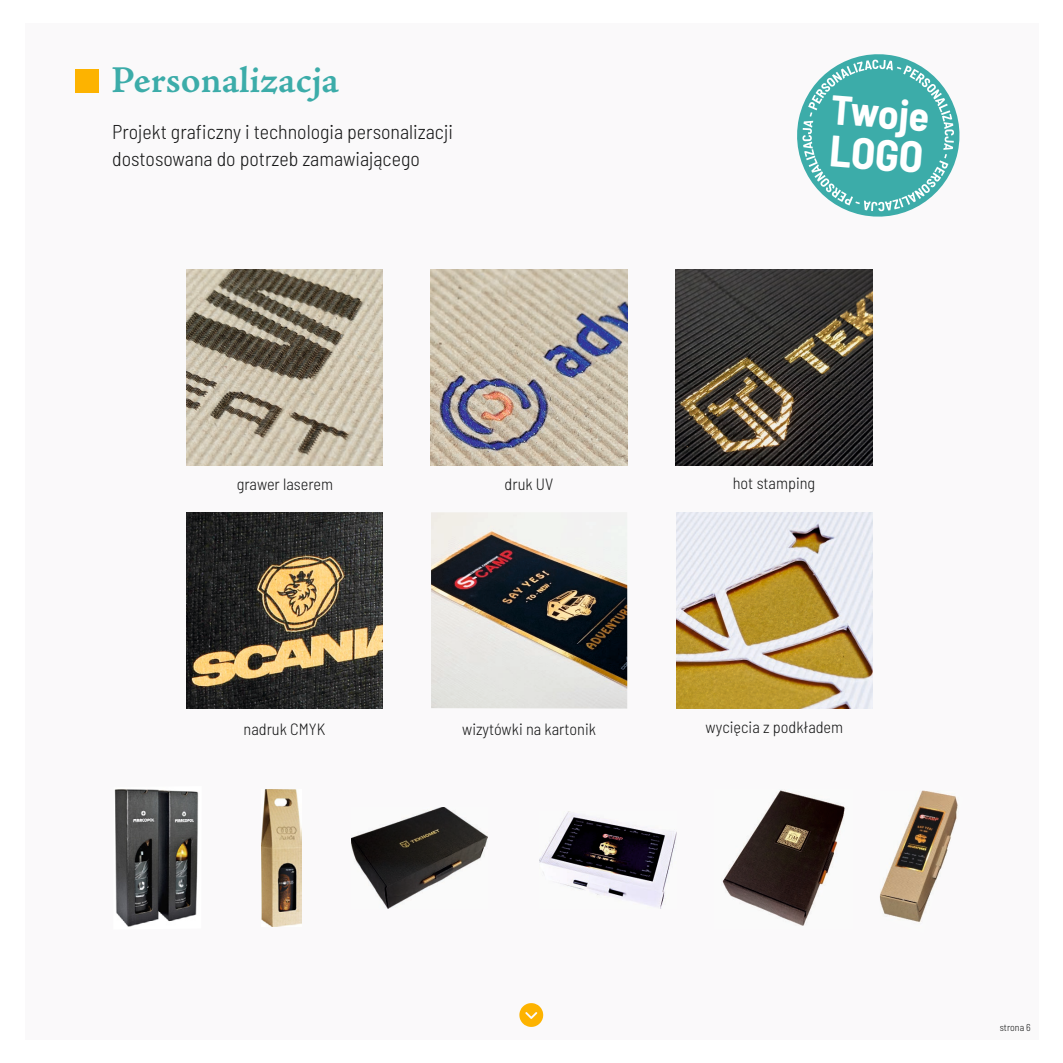
<style>
.page{position:relative;width:1063px;height:1063px;background:#fff}
.page>*{position:absolute;margin:0;border:0;box-sizing:border-box;transform-origin:0 0}
.t1{font:700 semi-condensed 44.12px "Barlow";color:#fff}
.t2{font:700 semi-condensed 41.38px "Barlow";color:#fff}
.t3{font:37.5px "Adobe Jenson Pro Semibold Capt";color:#3caca9}
.t4{font:300 semi-condensed 20px/27px "Barlow";color:#151616}
.t5{font:300 semi-condensed 16.38px "Barlow";color:#151616}
.t6{font:300 semi-condensed 10px "Barlow";color:#151616}
</style>
<div class="page">
<div style="left:25px;top:23px;width:1013px;height:1017px;background:#faf9fa"></div>
<svg style="left:797px;top:54px;width:163px;height:163px"></svg>
<div style="left:75px;top:69px;width:23px;height:23px;background:#fdb300"></div>
<img style="left:187px;top:269px;width:196px;height:196px">
<img style="left:676px;top:512px;width:196px;height:196px">
<img style="left:431px;top:269px;width:196px;height:196px">
<img style="left:676px;top:269px;width:196px;height:196px">
<img style="left:431px;top:512px;width:196px;height:197px">
<img style="left:187px;top:512px;width:196px;height:196px">
<img style="left:880px;top:791px;width:78px;height:131px">
<img style="left:351px;top:807px;width:136px;height:101px">
<img style="left:539px;top:812px;width:138px;height:96px">
<img style="left:114px;top:789px;width:84px;height:138px">
<img style="left:261px;top:789px;width:40px;height:137px">
<svg style="left:519px;top:1003px;width:24px;height:24px"></svg>
<img style="left:722px;top:790px;width:123px;height:136px">
<h3 class="t3" style="left:111px;top:65px;width:229px">Personalizacja</h3>
<p class="t4" style="left:112px;top:117px;width:342px">Projekt graficzny i technologia personalizacji dostosowana do potrzeb zamawiającego</p>
<h2 class="t2" style="left:833px;top:82px;width:100px;rotate:5deg">Twoje</h2>
<h1 class="t1" style="left:832px;top:122px;width:95px;rotate:5deg">LOGO</h1>
<p class="t5" style="left:237px;top:474px;width:98px">grawer laserem</p>
<p class="t5" style="left:505px;top:474px;width:50px">druk UV</p>
<p class="t5" style="left:733px;top:473px;width:84px">hot stamping</p>
<p class="t5" style="left:244px;top:718px;width:83px">nadruk CMYK</p>
<p class="t5" style="left:706px;top:717px;width:139px">wycięcia z podkładem</p>
<p class="t5" style="left:462px;top:718px;width:135px">wizytówki na kartonik</p>
<p class="t6" style="left:1000px;top:1021px;width:33px">strona 6</p>
</div>
